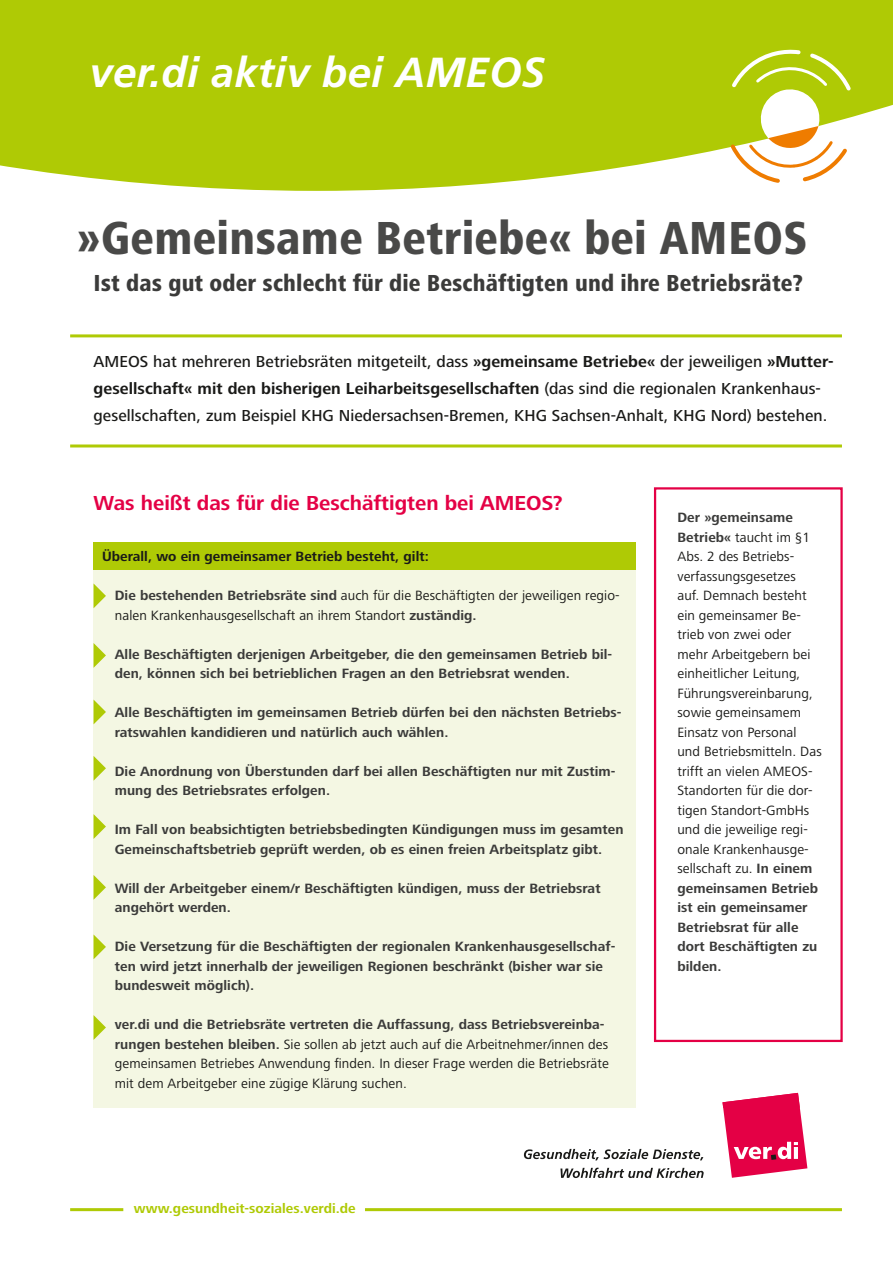
<style>
.page{position:relative;width:893px;height:1263px;background:#fff}
.page>*{position:absolute;margin:0;border:0;box-sizing:border-box;transform-origin:0 0}
.t1{font:800 condensed 48px "Frutiger Next LT";letter-spacing:.005em;color:#494948}
.t2{font:italic 700 42px "Frutiger";letter-spacing:.005em;color:#fff}
.t3{font:800 condensed 24px "Frutiger Next LT";letter-spacing:.005em;color:#3b3b3a}
.t4{font:700 21px "Frutiger Next LT";color:#e40045}
.t5{font:500 16.5px/27px "Frutiger Next LT";letter-spacing:.005em;color:#1a1a18}
.t6{font:13.95px/19.5px "Frutiger Next LT";letter-spacing:.005em;color:#1a1a18}
.t7{font:700 13.95px/19.5px "Frutiger Next LT";letter-spacing:.005em;color:#3b3b3a}
.t8{font:700 13.95px "Frutiger Next LT";letter-spacing:.005em;color:#1a1a18}
.t9{font:700 13.95px "Frutiger Next LT";letter-spacing:.005em;color:#afca05}
.s1{font-weight:700}
.s2{font-weight:700;color:#3b3b3a}
.s3{font-weight:400;color:#1a1a18}
</style>
<div class="page">
<svg style="left:0;top:0;width:893px;height:191px;background:#b5ce1a"></svg>
<div style="left:94px;top:542px;width:542px;height:566px;background:#f4f7e3"></div>
<div style="left:94px;top:542px;width:542px;height:27px;background:#afca05"></div>
<svg style="left:722px;top:1093px;width:85px;height:85px"></svg>
<svg style="left:524px;top:1149px;width:179px;height:11px"></svg>
<svg style="left:560px;top:1168px;width:144px;height:10px"></svg>
<div style="left:654px;top:487px;width:189px;height:555px;border:2px solid #e40045"></div>
<div style="left:0;top:0;width:51px;height:30px;background:#afca05"></div>
<div style="left:70px;top:20px;width:772px;height:6px;background:#afca05"></div>
<hr style="left:70px;top:1208px;width:53px;height:3px;background:#afca05">
<hr style="left:365px;top:1208px;width:477px;height:3px;background:#afca05">
<hr style="left:70px;top:334px;width:772px;height:3px;background:#afca05">
<hr style="left:70px;top:444px;width:772px;height:3px;background:#afca05">
<svg style="left:94px;top:584px;width:12px;height:24px"></svg>
<svg style="left:94px;top:643px;width:12px;height:25px"></svg>
<svg style="left:94px;top:700px;width:12px;height:24px"></svg>
<svg style="left:94px;top:756px;width:12px;height:24px"></svg>
<svg style="left:94px;top:814px;width:12px;height:25px"></svg>
<svg style="left:94px;top:875px;width:12px;height:25px"></svg>
<svg style="left:94px;top:935px;width:12px;height:24px"></svg>
<svg style="left:94px;top:1015px;width:12px;height:25px"></svg>
<svg style="left:727px;top:49px;width:127px;height:137px"></svg>
<h2 class="t2" style="left:90px;top:48px;width:457px">ver.di aktiv bei AMEOS</h2>
<h1 class="t1" style="left:78px;top:211px;width:731px">»Gemeinsame Betriebe« bei AMEOS</h1>
<h3 class="t3" style="left:94px;top:269px;width:711px">Ist das gut oder schlecht für die Beschäftigten und ihre Betriebsräte?</h3>
<p class="t5" style="left:94px;top:348px;width:742px">AMEOS hat mehreren Betriebsräten mitgeteilt, dass <span class="s1">»gemeinsame Betriebe«</span> der jeweiligen <span class="s1">»Mutter&shy;gesellschaft« mit den bisherigen Leiharbeitsgesellschaften</span> (das sind die regionalen Krankenhaus&shy;gesellschaften, zum Beispiel KHG Niedersachsen-Bremen, KHG Sachsen-Anhalt, KHG Nord) bestehen.</p>
<h3 class="t4" style="left:94px;top:491px;width:471px">Was heißt das für die Beschäftigten bei AMEOS?</h3>
<p class="t8" style="left:102px;top:549px;width:328px">Überall, wo ein gemeinsamer Betrieb besteht, gilt:</p>
<p class="t6" style="left:115px;top:586px;width:506px;text-indent:-21px">• <span class="s2">Die bestehenden Betriebsräte sind</span> auch für die Beschäftigten der jeweiligen regio&shy;nalen Krankenhausgesellschaft an ihrem Standort <span class="s2">zuständig.</span></p>
<p class="t7" style="left:115px;top:644px;width:499px;text-indent:-21px"><span class="s3">•</span> Alle Beschäftigten derjenigen Arbeitgeber, die den gemeinsamen Betrieb bil&shy;den, können sich bei betrieblichen Fragen an den Betriebsrat wenden.</p>
<p class="t7" style="left:115px;top:703px;width:508px;text-indent:-21px"><span class="s3">•</span> Alle Beschäftigten im gemeinsamen Betrieb dürfen bei den nächsten Betriebs&shy;ratswahlen kandidieren und natürlich auch wählen.</p>
<p class="t7" style="left:115px;top:761px;width:502px;text-indent:-21px">• Die Anordnung von Überstunden darf bei allen Beschäftigten nur mit Zustim&shy;mung des Betriebsrates erfolgen.</p>
<p class="t7" style="left:94px;top:820px;width:532px;text-align:center">• Im Fall von beabsichtigten betriebsbedingten Kündigungen muss im gesamten<br>Gemeinschaftsbetrieb geprüft werden, ob es einen freien Arbeitsplatz gibt.</p>
<p class="t7" style="left:115px;top:878px;width:487px;text-indent:-21px">• Will der Arbeitgeber einem/r Beschäftigten kündigen, muss der Betriebsrat angehört werden.</p>
<p class="t7" style="left:115px;top:937px;width:502px;text-indent:-21px">• Die Versetzung für die Beschäftigten der regionalen Krankenhausgesellschaf&shy;ten wird jetzt innerhalb der jeweiligen Regionen beschränkt (bisher war sie bundesweit möglich).</p>
<p class="t6" style="left:115px;top:1015px;width:496px;text-indent:-21px"><span class="s2">• ver.di und die Betriebsräte vertreten die Auffassung, dass Betriebsvereinba&shy;rungen bestehen bleiben.</span> Sie sollen ab jetzt auch auf die Arbeitnehmer/innen des gemeinsamen Betriebes Anwendung finden. In dieser Frage werden die Betriebsräte mit dem Arbeitgeber eine zügige Klärung suchen.</p>
<p class="t9" style="left:134px;top:1201px;width:223px">www.gesundheit-soziales.verdi.de</p>
<p class="t6" style="left:677px;top:508px;width:146px"><span class="s2">Der »gemeinsame<br>Betrieb«</span> taucht im §1<br>Abs. 2 des Betriebs&shy;verfassungsgesetzes<br>auf. Demnach besteht ein gemeinsamer Be&shy;trieb von zwei oder mehr Arbeitgebern bei einheitlicher Leitung,<br>Führungsvereinbarung, sowie gemeinsamem<br>Einsatz von Personal und Betriebsmitteln. Das trifft an vielen AMEOS-<br>Standorten für die dor&shy;tigen Standort-GmbHs und die jeweilige regi&shy;onale Krankenhausge&shy;sellschaft zu. <span class="s2">In einem gemeinsamen Betrieb ist ein gemeinsamer<br>Betriebsrat für alle dort Beschäftigten zu bilden.</span></p>
</div>
